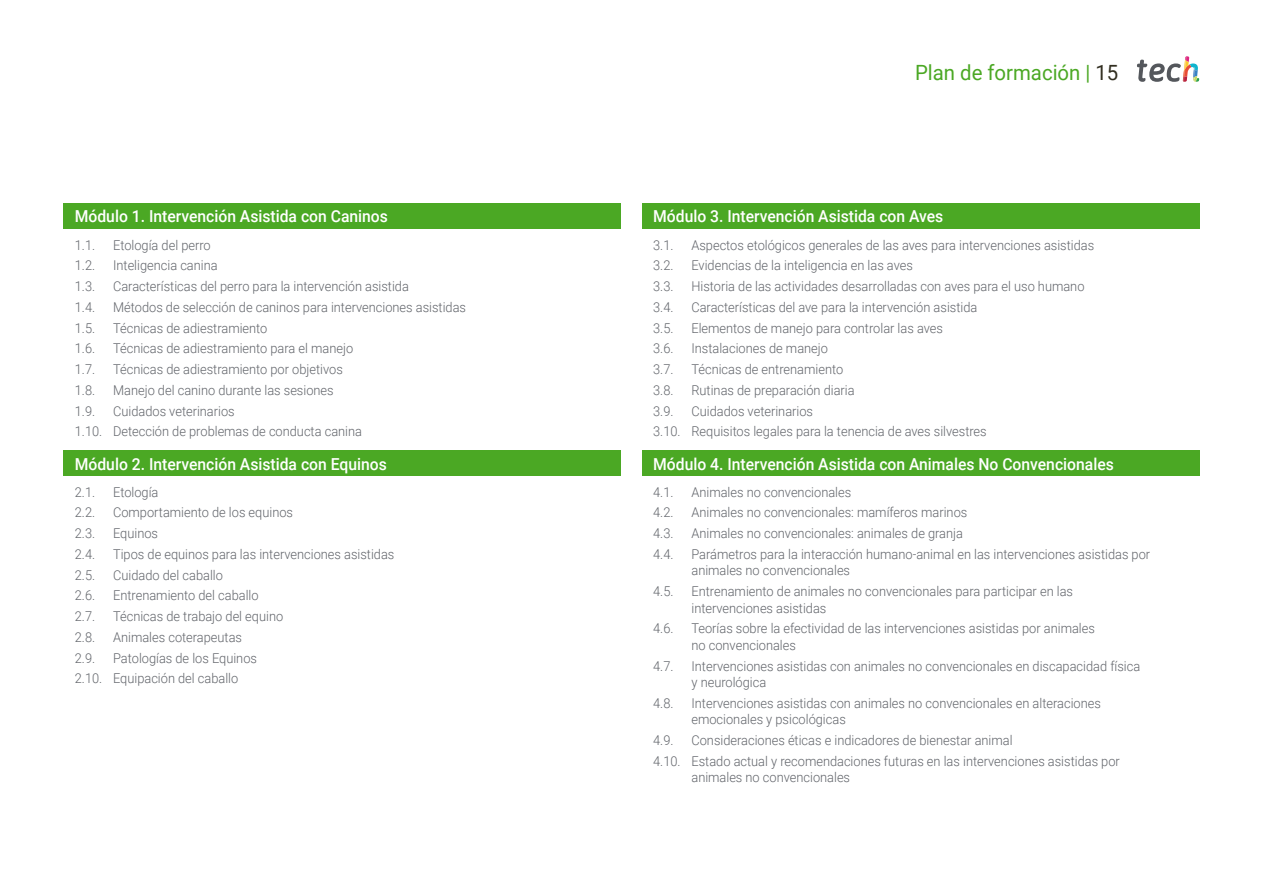
<style>
.page{position:relative;width:1263px;height:893px;background:#fff}
.page>*{position:absolute;margin:0;border:0;box-sizing:border-box;transform-origin:0 0}
.t1{font:21px "Roboto";color:#4ba824}
.t2{font:500 16.5px "Roboto";color:#fff;scale:.95 1}
.t3{font:300 13.5px/16.5px "Roboto";color:#61646a;scale:.95 1}
.s1{color:#312e20}
</style>
<div class="page">
<div style="left:64px;top:204px;width:557px;height:25px;background:#4ba824"></div>
<div style="left:64px;top:451px;width:557px;height:25px;background:#4ba824"></div>
<div style="left:642px;top:204px;width:557px;height:25px;background:#4ba824"></div>
<div style="left:642px;top:451px;width:557px;height:25px;background:#4ba824"></div>
<svg style="left:1137px;top:56px;width:62px;height:26px"></svg>
<p class="t2" style="left:75px;top:205px;width:331px">Módulo 1. Intervención Asistida con Caninos</p>
<p class="t3" style="left:75px;top:236px;width:23px">1.1.</p>
<p class="t3" style="left:113px;top:236px;width:104px">Etología del perro</p>
<p class="t3" style="left:75px;top:257px;width:23px">1.2.</p>
<p class="t3" style="left:113px;top:257px;width:112px">Inteligencia canina</p>
<p class="t3" style="left:75px;top:278px;width:23px">1.3.</p>
<p class="t3" style="left:113px;top:278px;width:313px">Características del perro para la intervención asistida</p>
<p class="t3" style="left:75px;top:298px;width:23px">1.4.</p>
<p class="t3" style="left:113px;top:298px;width:373px">Métodos de selección de caninos para intervenciones asistidas</p>
<p class="t3" style="left:75px;top:319px;width:23px">1.5.</p>
<p class="t3" style="left:113px;top:319px;width:164px">Técnicas de adiestramiento</p>
<p class="t3" style="left:75px;top:340px;width:23px">1.6.</p>
<p class="t3" style="left:113px;top:340px;width:254px">Técnicas de adiestramiento para el manejo</p>
<p class="t3" style="left:75px;top:361px;width:23px">1.7.</p>
<p class="t3" style="left:113px;top:361px;width:243px">Técnicas de adiestramiento por objetivos</p>
<p class="t3" style="left:75px;top:381px;width:23px">1.8.</p>
<p class="t3" style="left:113px;top:381px;width:234px">Manejo del canino durante las sesiones</p>
<p class="t3" style="left:75px;top:402px;width:23px">1.9.</p>
<p class="t3" style="left:75px;top:400px;width:304px;line-height:20.7px;text-indent:38px">Cuidados veterinarios<br>1.10. Detección de problemas de conducta canina</p>
<p class="t2" style="left:75px;top:452px;width:330px">Módulo 2. Intervención Asistida con Equinos</p>
<p class="t3" style="left:75px;top:483px;width:23px">2.1.</p>
<p class="t3" style="left:113px;top:483px;width:49px">Etología</p>
<p class="t3" style="left:75px;top:504px;width:23px">2.2.</p>
<p class="t3" style="left:113px;top:504px;width:191px">Comportamiento de los equinos</p>
<p class="t3" style="left:75px;top:525px;width:23px">2.3.</p>
<p class="t3" style="left:113px;top:525px;width:49px">Equinos</p>
<p class="t3" style="left:75px;top:545px;width:23px">2.4.</p>
<p class="t3" style="left:113px;top:545px;width:298px">Tipos de equinos para las intervenciones asistidas</p>
<p class="t3" style="left:75px;top:566px;width:23px">2.5.</p>
<p class="t3" style="left:113px;top:566px;width:117px">Cuidado del caballo</p>
<p class="t3" style="left:75px;top:587px;width:23px">2.6.</p>
<p class="t3" style="left:113px;top:587px;width:155px">Entrenamiento del caballo</p>
<p class="t3" style="left:75px;top:608px;width:23px">2.7.</p>
<p class="t3" style="left:113px;top:608px;width:181px">Técnicas de trabajo del equino</p>
<p class="t3" style="left:75px;top:628px;width:23px">2.8.</p>
<p class="t3" style="left:113px;top:628px;width:137px">Animales coterapeutas</p>
<p class="t3" style="left:75px;top:649px;width:23px">2.9.</p>
<p class="t3" style="left:75px;top:647px;width:193px;line-height:20.7px;text-indent:38px">Patologías de los Equinos<br>2.10. Equipación del caballo</p>
<h1 class="t1" style="left:915px;top:57px;width:205px">Plan de formación | <span class="s1">15</span></h1>
<p class="t2" style="left:653px;top:205px;width:307px">Módulo 3. Intervención Asistida con Aves</p>
<p class="t3" style="left:653px;top:236px;width:23px">3.1.</p>
<p class="t3" style="left:691px;top:236px;width:425px">Aspectos etológicos generales de las aves para intervenciones asistidas</p>
<p class="t3" style="left:653px;top:257px;width:23px">3.2.</p>
<p class="t3" style="left:691px;top:257px;width:235px">Evidencias de la inteligencia en las aves</p>
<p class="t3" style="left:653px;top:278px;width:23px">3.3.</p>
<p class="t3" style="left:691px;top:278px;width:415px">Historia de las actividades desarrolladas con aves para el uso humano</p>
<p class="t3" style="left:653px;top:298px;width:23px">3.4.</p>
<p class="t3" style="left:691px;top:298px;width:302px">Características del ave para la intervención asistida</p>
<p class="t3" style="left:653px;top:319px;width:23px">3.5.</p>
<p class="t3" style="left:691px;top:319px;width:266px">Elementos de manejo para controlar las aves</p>
<p class="t3" style="left:653px;top:340px;width:23px">3.6.</p>
<p class="t3" style="left:691px;top:340px;width:145px">Instalaciones de manejo</p>
<p class="t3" style="left:653px;top:361px;width:23px">3.7.</p>
<p class="t3" style="left:691px;top:361px;width:161px">Técnicas de entrenamiento</p>
<p class="t3" style="left:653px;top:381px;width:23px">3.8.</p>
<p class="t3" style="left:691px;top:381px;width:173px">Rutinas de preparación diaria</p>
<p class="t3" style="left:653px;top:402px;width:23px">3.9.</p>
<p class="t3" style="left:653px;top:400px;width:353px;line-height:20.7px;text-indent:38px">Cuidados veterinarios<br>3.10. Requisitos legales para la tenencia de aves silvestres</p>
<p class="t2" style="left:653px;top:452px;width:486px">Módulo 4. Intervención Asistida con Animales No Convencionales</p>
<p class="t3" style="left:653px;top:483px;width:23px">4.1.</p>
<p class="t3" style="left:691px;top:483px;width:170px">Animales no convencionales</p>
<p class="t3" style="left:653px;top:504px;width:23px">4.2.</p>
<p class="t3" style="left:691px;top:504px;width:292px">Animales no convencionales: mamíferos marinos</p>
<p class="t3" style="left:653px;top:525px;width:23px">4.3.</p>
<p class="t3" style="left:691px;top:525px;width:287px">Animales no convencionales: animales de granja</p>
<p class="t3" style="left:653px;top:545px;width:23px">4.4.</p>
<p class="t3" style="left:691px;top:545px;width:484px">Parámetros para la interacción humano-animal en las intervenciones asistidas por animales no convencionales</p>
<p class="t3" style="left:653px;top:583px;width:23px">4.5.</p>
<p class="t3" style="left:691px;top:583px;width:403px">Entrenamiento de animales no convencionales para participar en las intervenciones asistidas</p>
<p class="t3" style="left:653px;top:620px;width:23px">4.6.</p>
<p class="t3" style="left:691px;top:620px;width:426px">Teorías sobre la efectividad de las intervenciones asistidas por animales no convencionales</p>
<p class="t3" style="left:653px;top:657px;width:23px">4.7.</p>
<p class="t3" style="left:691px;top:657px;width:474px">Intervenciones asistidas con animales no convencionales en discapacidad física y neurológica</p>
<p class="t3" style="left:653px;top:694px;width:23px">4.8.</p>
<p class="t3" style="left:691px;top:694px;width:432px">Intervenciones asistidas con animales no convencionales en alteraciones emocionales y psicológicas</p>
<p class="t3" style="left:653px;top:732px;width:23px">4.9.</p>
<p class="t3" style="left:653px;top:729px;width:493px;line-height:20.7px;text-indent:38px">Consideraciones éticas e indicadores de bienestar animal<br>4.10. Estado actual y recomendaciones futuras en las intervenciones asistidas por</p>
<p class="t3" style="left:691px;top:769px;width:168px">animales no convencionales</p>
</div>
